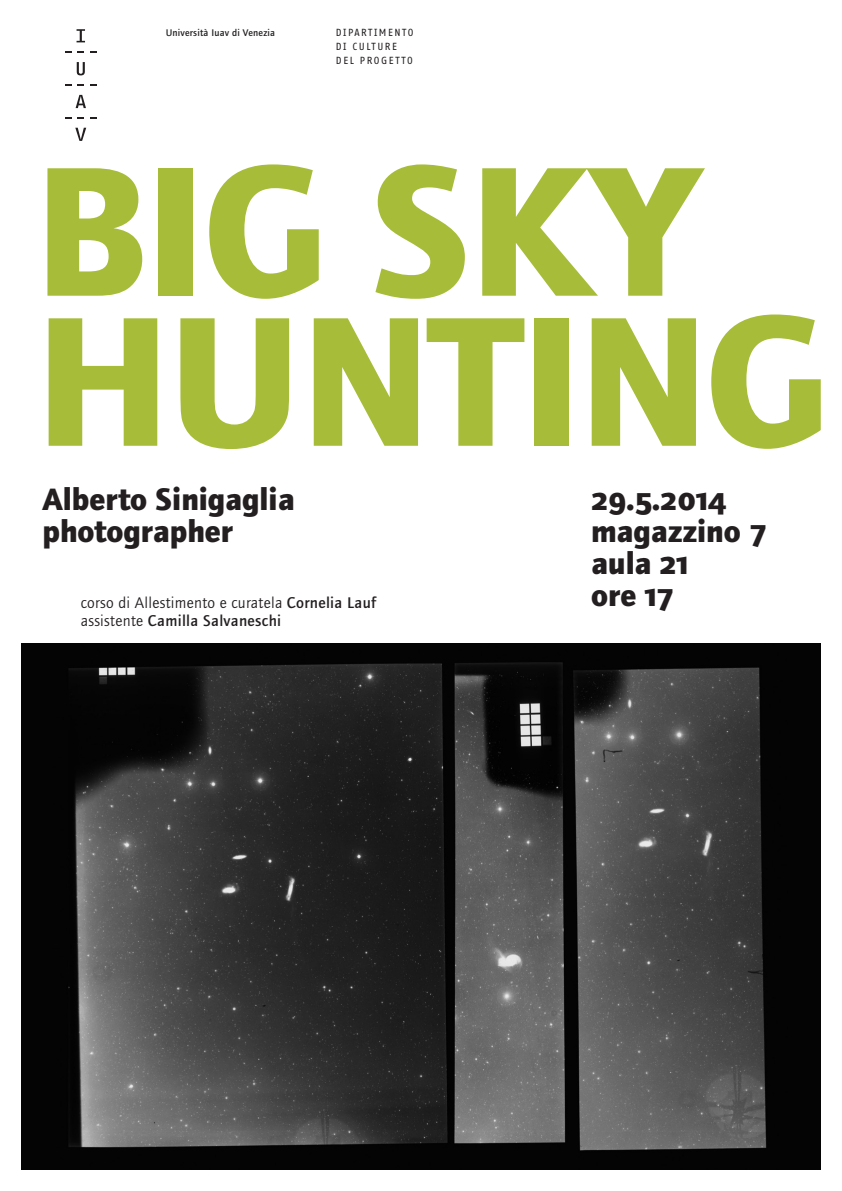
<style>
.page{position:relative;width:842px;height:1191px;background:#fff}
.page>*{position:absolute;margin:0;border:0;box-sizing:border-box;transform-origin:0 0}
.TITOLO{font:700 191px "Foundry Journal";letter-spacing:-.01em;color:#a7bd39}
.SOTTOTITOLO___INFO{font:700 32px "Foundry Journal";color:#231f20}
.SOTTOTITOLO___INFO-2{font:700 32px "Foundry Journal SC";color:#231f20}
.TESTO_piccolo{font:16px "Foundry Journal";letter-spacing:.02em;color:#231f20}
.TESTO_piccolo-2{font:500 16px "Foundry Journal";letter-spacing:.02em;color:#231f20}
.INTESTAZIONE_maiusco{font:10px "Fago Office Sans";letter-spacing:.15em;color:#231f20}
.INTESTAZIONE_iuav{font:500 10px "Foundry Journal";letter-spacing:.02em;color:#231f20}
.s1{font-weight:500}
.s2{font-weight:400}
.s3{font-family:"Foundry Journal SC"}
</style>
<div class="page">
<svg style="left:77px;top:29px;width:8px;height:13px"></svg>
<svg style="left:65px;top:51px;width:7px;height:2px"></svg>
<svg style="left:78px;top:51px;width:6px;height:2px"></svg>
<svg style="left:90px;top:51px;width:6px;height:2px"></svg>
<svg style="left:77px;top:62px;width:8px;height:13px"></svg>
<svg style="left:65px;top:84px;width:7px;height:2px"></svg>
<svg style="left:78px;top:84px;width:6px;height:2px"></svg>
<svg style="left:90px;top:84px;width:6px;height:2px"></svg>
<svg style="left:76px;top:95px;width:10px;height:13px"></svg>
<svg style="left:65px;top:117px;width:7px;height:2px"></svg>
<svg style="left:78px;top:117px;width:6px;height:2px"></svg>
<svg style="left:90px;top:117px;width:6px;height:2px"></svg>
<svg style="left:75px;top:128px;width:11px;height:13px"></svg>
<img style="left:21px;top:643px;width:800px;height:526px">
<p class="INTESTAZIONE_iuav" style="left:166px;top:27px;width:111px">Università Iuav di Venezia</p>
<p class="INTESTAZIONE_maiusco" style="left:336px;top:27px;width:79px">DIPARTIMENTO</p>
<p class="INTESTAZIONE_maiusco" style="left:336px;top:41px;width:63px">DI CULTURE</p>
<p class="INTESTAZIONE_maiusco" style="left:336px;top:55px;width:79px">DEL PROGETTO</p>
<p class="TITOLO" style="left:35px;top:119px;width:666px">BIG SKY</p>
<p class="TITOLO" style="left:35px;top:269px;width:794px">HUNTING</p>
<p class="SOTTOTITOLO___INFO" style="left:43px;top:481px;width:254px">Alberto Sinigaglia</p>
<p class="SOTTOTITOLO___INFO" style="left:43px;top:513px;width:192px">photographer</p>
<p class="TESTO_piccolo" style="left:81px;top:593px;width:297px">corso di Allestimento e curatela <span class="s1">Cornelia Lauf</span></p>
<p class="TESTO_piccolo-2" style="left:81px;top:611px;width:202px"><span class="s2">assistente</span> Camilla Salvaneschi</p>
<p class="SOTTOTITOLO___INFO-2" style="left:591px;top:481px;width:137px">29.5.2014</p>
<p class="SOTTOTITOLO___INFO" style="left:591px;top:513px;width:178px">magazzino <span class="s3">7</span></p>
<p class="SOTTOTITOLO___INFO" style="left:591px;top:545px;width:99px">aula <span class="s3">21</span></p>
<p class="SOTTOTITOLO___INFO" style="left:591px;top:577px;width:85px">ore <span class="s3">17</span></p>
</div>
